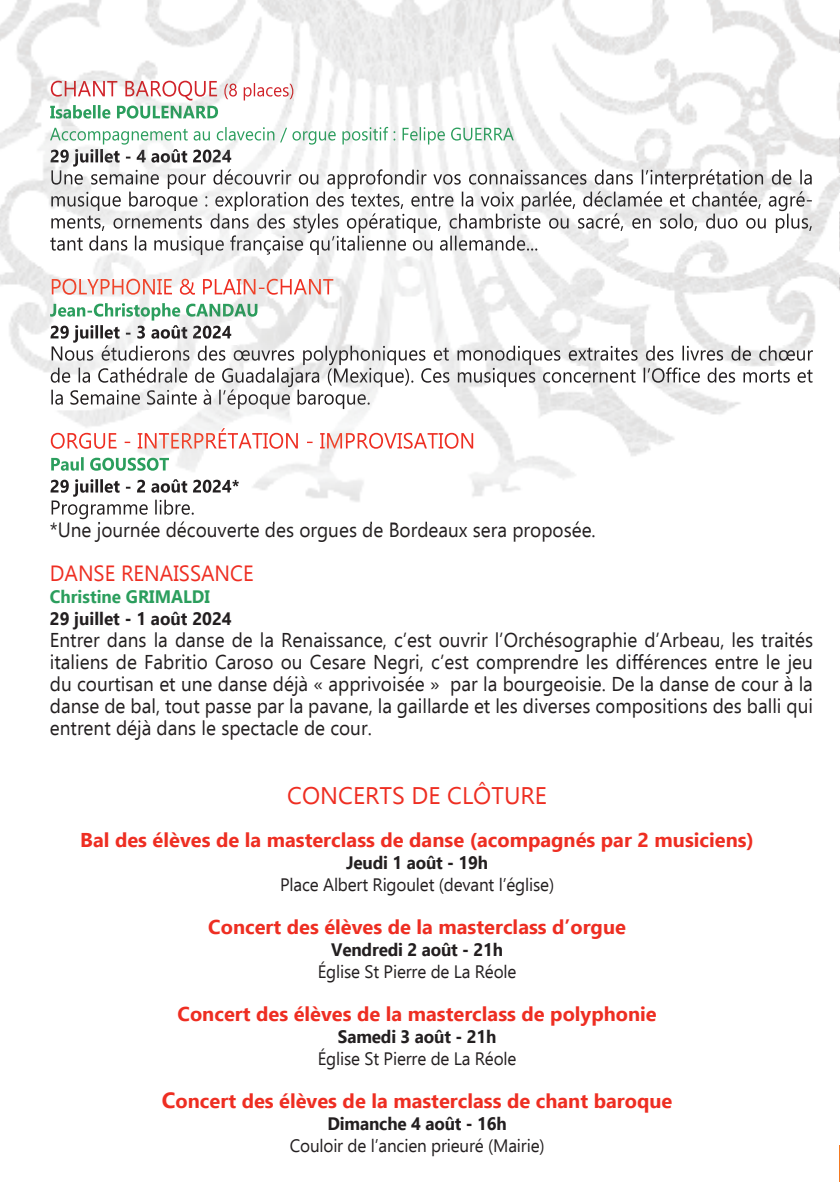
<style>
.page{position:relative;width:840px;height:1191px;background:#fff}
.page>*{position:absolute;margin:0;border:0;box-sizing:border-box;transform-origin:0 0}
.t1{font:24px "Ebrima";color:#ee2e22}
.t2{font:22px "Ebrima";color:#ee2e22;scale:.95 1}
.t3{font:20px/22px "Ebrima";color:#231f20;text-align:justify;scale:.95 1}
.t4{font:700 20px "Ebrima";color:#ee2e22}
.t5{font:18px "Ebrima";letter-spacing:-.01em;color:#231f20;scale:.95 1}
.t6{font:700 18px "Ebrima";letter-spacing:-.01em;color:#231f20;scale:.95 1}
.t7{font:700 18px "Ebrima";color:#2b9e5d;scale:.95 1}
.s1{font-size:22px}
</style>
<div class="page">
<hr style="left:839px;top:1145px;width:1px;height:37px;background:#f47921">
<img style="left:0;top:0;width:840px;height:520px">
<img style="left:51px;top:81px;width:166px;height:20px">
<img style="left:224px;top:83px;width:5px;height:17px">
<img style="left:229px;top:83px;width:64px;height:17px">
<img style="left:50px;top:105px;width:168px;height:14px">
<img style="left:50px;top:127px;width:463px;height:18px">
<img style="left:50px;top:149px;width:181px;height:18px">
<img style="left:51px;top:169px;width:761px;height:20px">
<img style="left:51px;top:191px;width:760px;height:20px">
<img style="left:51px;top:213px;width:761px;height:20px">
<img style="left:50px;top:235px;width:487px;height:20px">
<img style="left:52px;top:279px;width:281px;height:16px">
<img style="left:50px;top:303px;width:207px;height:17px">
<img style="left:50px;top:325px;width:181px;height:18px">
<img style="left:52px;top:345px;width:760px;height:20px">
<img style="left:51px;top:367px;width:761px;height:20px">
<img style="left:51px;top:389px;width:318px;height:20px">
<img style="left:51px;top:433px;width:65px;height:16px">
<img style="left:117px;top:428px;width:356px;height:21px">
<img style="left:51px;top:457px;width:118px;height:14px">
<img style="left:50px;top:479px;width:189px;height:18px">
<img style="left:52px;top:500px;width:142px;height:19px">
<img style="left:53px;top:521px;width:526px;height:3px">
<p class="t3" style="left:50px;top:518px;width:576px">*Une journée découverte des orgues de Bordeaux sera proposée.</p>
<p class="t2" style="left:50px;top:556px;width:216px">DANSE RENAISSANCE</p>
<p class="t7" style="left:50px;top:582px;width:170px">Christine GRIMALDI</p>
<p class="t6" style="left:50px;top:604px;width:193px">29 juillet - 1 août 2024</p>
<p class="t3" style="left:50px;top:628px;width:804px">Entrer dans la danse de la Renaissance, c’est ouvrir l’Orchésographie d’Arbeau, les traités italiens de Fabritio Caroso ou Cesare Negri, c’est comprendre les différences entre le jeu du courtisan et une danse déjà « apprivoisée » par la bourgeoisie. De la danse de cour à la danse de bal, tout passe par la pavane, la gaillarde et les diverses compositions des balli qui entrent déjà dans le spectacle de cour.</p>
<p class="t1" style="left:287px;top:778px;width:261px">CONCERTS DE CLÔTURE</p>
<p class="t4" style="left:80px;top:824px;width:674px">Bal des élèves de la masterclass de danse (acompagnés par 2 musiciens)</p>
<p class="t6" style="left:346px;top:848px;width:151px">Jeudi 1 août - 19h</p>
<p class="t5" style="left:280px;top:871px;width:290px">Place Albert Rigoulet (devant l’église)</p>
<p class="t4" style="left:208px;top:911px;width:419px">Concert des élèves de la masterclass d’orgue</p>
<p class="t6" style="left:331px;top:935px;width:182px">Vendredi 2 août - 21h</p>
<p class="t5" style="left:317px;top:958px;width:210px">Église St Pierre de La Réole</p>
<p class="t4" style="left:177px;top:998px;width:480px">Concert des élèves de la masterclass de polyphonie</p>
<p class="t6" style="left:338px;top:1022px;width:168px">Samedi 3 août - 21h</p>
<p class="t5" style="left:317px;top:1045px;width:210px">Église St Pierre de La Réole</p>
<p class="t4" style="left:162px;top:1085px;width:511px"><span class="s1">C</span>oncert des élèves de la masterclass de chant baroque</p>
<p class="t6" style="left:327px;top:1109px;width:190px">Dimanche 4 août - 16h</p>
<p class="t5" style="left:289px;top:1132px;width:270px">Couloir de l’ancien prieuré (Mairie)</p>
</div>
